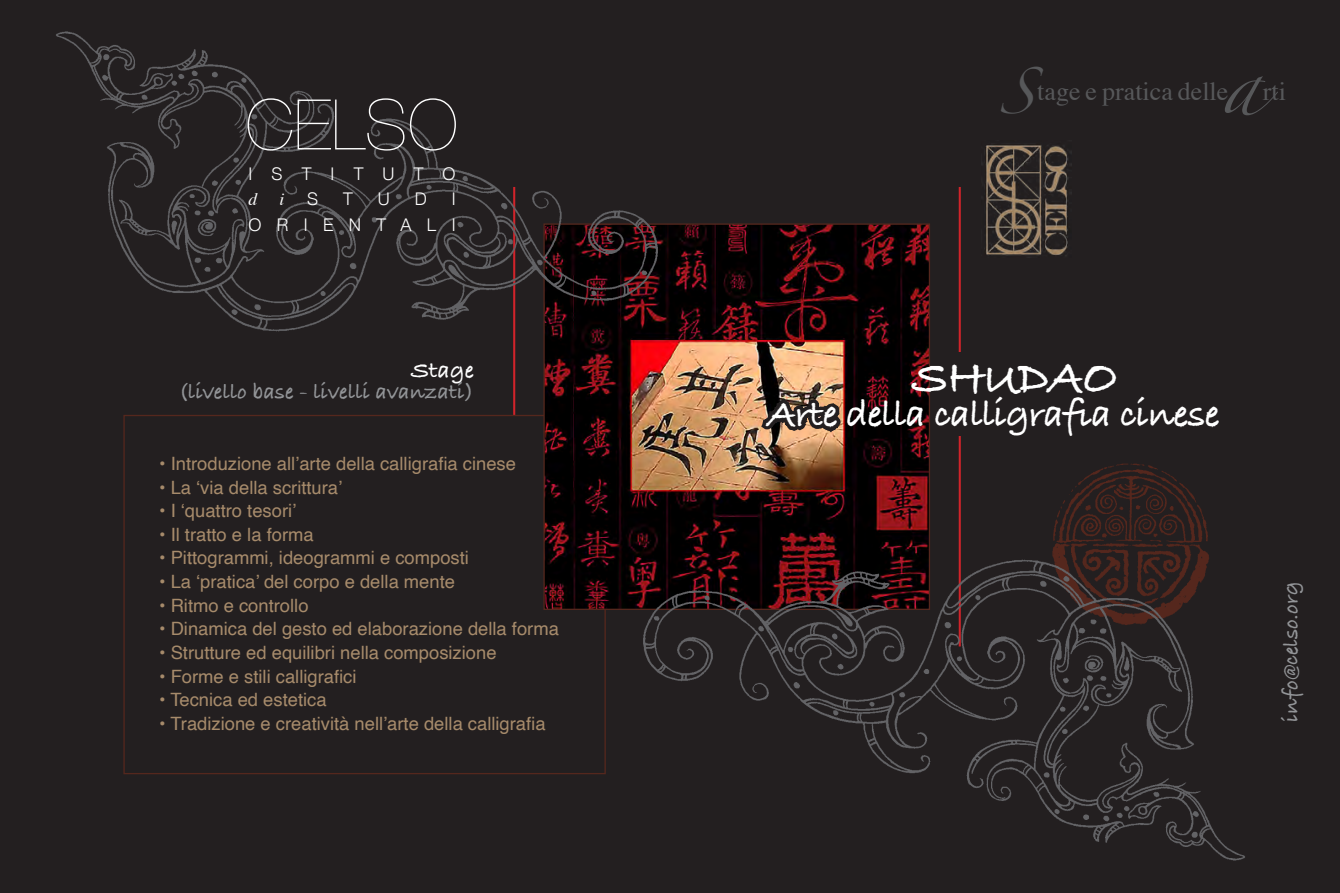
<style>
.page{position:relative;width:1340px;height:893px;background:#fff}
.page>*{position:absolute;margin:0;border:0;box-sizing:border-box;transform-origin:0 0}
.t1{font:200 69.83px "Helvetica Neue";color:#fff}
.t2{font:57.75px "Zapfino";color:#57585a}
.t3{font:700 48.65px "Bradley Hand ITCTT";letter-spacing:-.02em;color:#fff}
.t4{font:42px "Zapfino";color:#57585a}
.t5{font:700 39.38px "Bradley Hand ITCTT";letter-spacing:-.02em;color:#fff}
.t6{font:26.07px "Times";color:#57585a}
.t7{font:700 24.32px "Bradley Hand ITCTT";color:#fff}
.t8{font:700 22.57px "Bradley Hand ITCTT";color:#939598}
.t9{font:18.38px "Helvetica";color:#a78b6b}
.t10{font:300 17.5px "Helvetica Neue";letter-spacing:.88em;color:#fff}
.t11{font:300 17.5px "Helvetica Neue";letter-spacing:1.1em;color:#fff}
.t12{font:italic 17.5px "Times";color:#fff}
.s1{color:#231f20}
</style>
<div class="page">
<div style="left:0;top:0;width:1339px;height:893px;background:#231f20"></div>
<hr style="left:513px;top:187px;width:2px;height:459px;background:#d1232a">
<div style="left:124px;top:415px;width:481px;height:359px;background:#231f20"></div>
<img style="left:545px;top:225px;width:383px;height:383px">
<hr style="left:958px;top:187px;width:2px;height:459px;background:#d1232a">
<img style="left:56px;top:31px;width:604px;height:309px">
<img style="left:986px;top:145px;width:85px;height:111px">
<img style="left:1053px;top:463px;width:155px;height:87px">
<img style="left:640px;top:550px;width:605px;height:311px">
<div style="left:949px;top:352px;width:15px;height:83px;background:#231f20"></div>
<p class="t1" style="left:246px;top:70px;width:214px">CELSO</p>
<p class="t11" style="left:248px;top:160px;width:209px">ISTITUTO</p>
<p class="t12" style="left:248px;top:189px;width:10px">d</p>
<p class="t12" style="left:280px;top:189px;width:6px">i</p>
<p class="t10" style="left:307px;top:185px;width:13px">S</p>
<p class="t10" style="left:343px;top:185px;width:11px">T</p>
<p class="t10" style="left:378px;top:185px;width:13px">U</p>
<p class="t10" style="left:415px;top:185px;width:13px">D</p>
<p class="t10" style="left:452px;top:185px;width:5px">I</p>
<p class="t10" style="left:248px;top:211px;width:209px">ORIENTALI</p>
<p class="t7" style="left:411px;top:352px;width:64px">Stage</p>
<p class="t8" style="left:178px;top:374px;width:297px">(livello base - livelli avanzati)</p>
<p class="t9" style="left:159px;top:449px;width:358px">• Introduzione all’arte della calligrafia cinese</p>
<p class="t9" style="left:159px;top:473px;width:185px">• La ‘via della scrittura’</p>
<p class="t9" style="left:159px;top:496px;width:139px">• I ‘quattro tesori’</p>
<p class="t9" style="left:159px;top:520px;width:156px">• Il tratto e la forma</p>
<p class="t9" style="left:159px;top:544px;width:311px">• Pittogrammi, ideogrammi e composti</p>
<p class="t9" style="left:159px;top:567px;width:297px">• La ‘pratica’ del corpo e della mente</p>
<p class="t9" style="left:159px;top:591px;width:151px">• Ritmo e controllo</p>
<p class="t9" style="left:159px;top:615px;width:401px">• Dinamica del gesto ed elaborazione della forma</p>
<p class="t9" style="left:159px;top:638px;width:339px">• Strutture ed equilibri nella composizione</p>
<p class="t9" style="left:159px;top:662px;width:199px">• Forme e stili calligrafici</p>
<p class="t9" style="left:159px;top:686px;width:169px">• Tecnica ed estetica</p>
<p class="t9" style="left:159px;top:709px;width:388px">• Tradizione e creatività nell’arte della calligrafia</p>
<p class="t4" style="left:998px;top:74px;width:36px">S</p>
<p class="t2" style="left:1221px;top:58px;width:43px">a</p>
<p class="t6" style="left:1037px;top:75px;width:192px">tage e pratica delle</p>
<p class="t6" style="left:1262px;top:75px;width:25px">rti</p>
<p class="t3" style="left:912px;top:340px;width:207px">SHUDAO</p>
<p class="t5" style="left:767px;top:384px;width:454px"><span class="s1">Arte</span> della calligrafia cinese</p>
<p class="t8" style="left:1273px;top:722px;width:142px;rotate:-90deg">info@celso.org</p>
</div>
